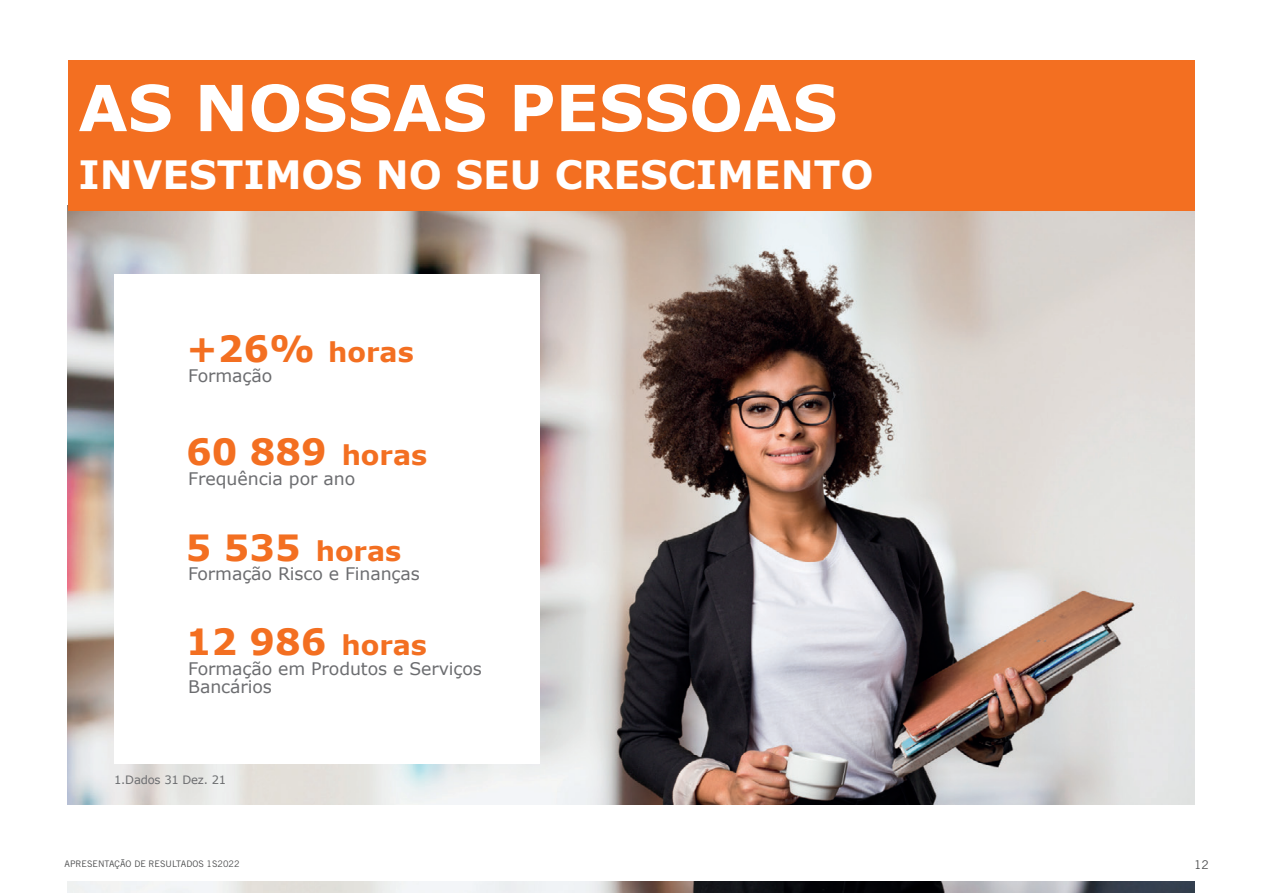
<style>
.page{position:relative;width:1263px;height:893px;background:#fff}
.page>*{position:absolute;margin:0;border:0;box-sizing:border-box;transform-origin:0 0}
.t1{font:700 63.6px "Verdana";color:#fff}
.t2{font:700 39px "Verdana";color:#fff}
.t3{font:700 36.15px "Verdana";color:#f36f21}
.t4{font:700 27.15px "Verdana";color:#f36f21}
.t5{font:17.4px/18px "Verdana";letter-spacing:-.005em;color:#6c6d70}
.t6{font:12px "Trade Gothic LT Std";color:#4b4c4d}
.t7{font:11.55px "Verdana";letter-spacing:-.015em;color:#6c6d70}
.t8{font:9px "Trade Gothic LT Std";color:#4b4c4d}
.s1{font-size:36.15px}
.s2{font-size:27.15px}
</style>
<div class="page">
<img style="left:68px;top:211px;width:1126px;height:682px">
<div style="left:10px;top:805px;width:1218px;height:75px;background:#fff"></div>
<div style="left:68px;top:60px;width:1126px;height:151px;background:#f36f21"></div>
<div style="left:114px;top:274px;width:426px;height:489px;background:#fff"></div>
<p class="t1" style="left:78px;top:67px;width:761px">AS NOSSAS PESSOAS</p>
<p class="t2" style="left:78px;top:149px;width:797px">INVESTIMOS NO SEU CRESCIMENTO</p>
<p class="t4" style="left:186px;top:335px;width:229px"><span class="s1">+26%</span> horas</p>
<p class="t5" style="left:188px;top:367px;width:86px">Formação</p>
<p class="t3" style="left:186px;top:428px;width:243px">60 889 <span class="s2">horas</span></p>
<p class="t5" style="left:188px;top:470px;width:169px">Frequência por ano</p>
<p class="t4" style="left:186px;top:533px;width:217px"><span class="s1">5 535</span> horas</p>
<p class="t5" style="left:188px;top:565px;width:233px">Formação Risco e Finanças</p>
<p class="t3" style="left:186px;top:619px;width:243px">12 986 <span class="s2">horas</span></p>
<p class="t5" style="left:188px;top:660px;width:295px">Formação em Produtos e Serviços<br>Bancários</p>
<p class="t7" style="left:114px;top:773px;width:114px">1.Dados 31 Dez. 21</p>
<p class="t8" style="left:65px;top:858px;width:176px">APRESENTAÇÃO DE RESULTADOS 1S2022</p>
<p class="t6" style="left:1194px;top:857px;width:16px">12</p>
</div>
